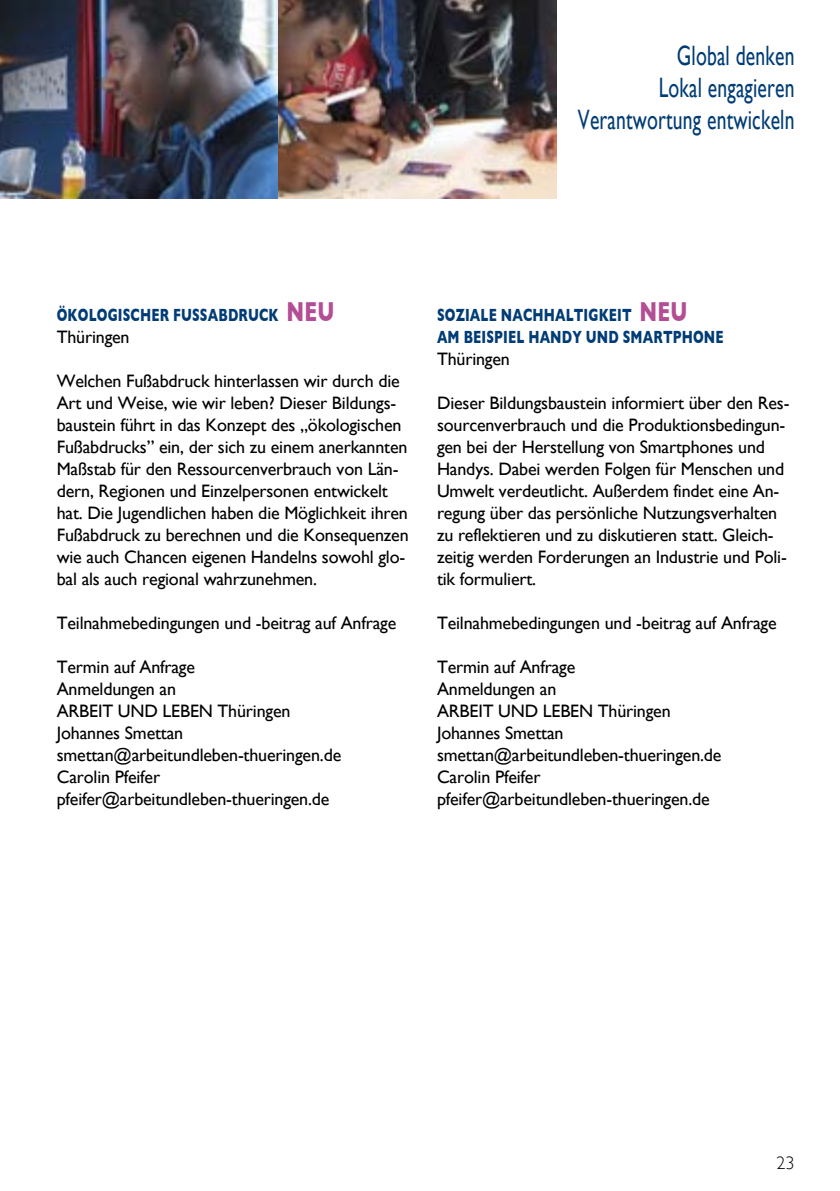
<style>
.page{position:relative;width:840px;height:1191px;background:#fff}
.page>*{position:absolute;margin:0;border:0;box-sizing:border-box;transform-origin:0 0}
.t1{font:28px/32px "Gill Sans";letter-spacing:.01em;color:#003c76;text-align:right;scale:.7 1}
.t2{font:700 28px "Gill Sans";color:#b44e94;scale:.7 1}
.t3{font:18px/22px "Gill Sans";letter-spacing:-.01em;color:#000}
.t4{font:700 18px "Gill Sans";letter-spacing:.01em;color:#003c76;scale:.7 1}
.t5{font:300 18px "Gill Sans";color:#000}
</style>
<div class="page">
<img style="left:0;top:0;width:278px;height:198px">
<img style="left:278px;top:0;width:278px;height:198px">
<h1 class="t1" style="left:577px;top:39px;width:311px">Global denken<br>Lokal engagieren<br>Verantwortung entwickeln</h1>
<p class="t4" style="left:57px;top:304px;width:30px">ÖKOLOGISCHER</p>
<p class="t4" style="left:173px;top:304px;width:65px">FUSSABDRUCK</p>
<h1 class="t2" style="left:286px;top:295px;width:46px">NEU</h1>
<p class="t3" style="left:57px;top:326px;width:74px">Thüringen</p>
<p class="t3" style="left:57px;top:370px;width:353px">Welchen Fußabdruck hinterlassen wir durch die Art und Weise, wie wir leben? Dieser Bildungs&shy;baustein führt in das Konzept des „ökologischen Fußabdrucks” ein, der sich zu einem anerkannten Maßstab für den Ressourcenverbrauch von Län&shy;dern, Regionen und Einzelpersonen entwickelt hat. Die Jugendlichen haben die Möglichkeit ihren Fußabdruck zu berechnen und die Konsequenzen wie auch Chancen eigenen Handelns sowohl glo&shy;bal als auch regional wahrzunehmen.</p>
<p class="t3" style="left:57px;top:612px;width:341px">Teilnahmebedingungen und -beitrag auf Anfrage</p>
<p class="t3" style="left:57px;top:656px;width:286px">Termin auf Anfrage<br>Anmeldungen an<br>ARBEIT UND LEBEN Thüringen<br>Johannes Smettan smettan@arbeitundleben-thueringen.de<br>Carolin Pfeifer pfeifer@arbeitundleben-thueringen.de</p>
<p class="t4" style="left:437px;top:304px;width:25px">SOZIALE</p>
<p class="t4" style="left:500px;top:304px;width:31px">NACHHALTIGKEIT</p>
<h1 class="t2" style="left:639px;top:295px;width:46px">NEU</h1>
<p class="t4" style="left:437px;top:326px;width:63px">AM BEISPIEL</p>
<p class="t4" style="left:528px;top:326px;width:98px">HANDY UND</p>
<p class="t4" style="left:622px;top:326px;width:27px">SMARTPHONE</p>
<p class="t3" style="left:437px;top:348px;width:74px">Thüringen</p>
<p class="t3" style="left:437px;top:392px;width:354px">Dieser Bildungsbaustein informiert über den Res&shy;sourcenverbrauch und die Produktionsbedingun&shy;gen bei der Herstellung von Smartphones und Handys. Dabei werden Folgen für Menschen und Umwelt verdeutlicht. Außerdem findet eine An&shy;regung über das persönliche Nutzungsverhalten zu reflektieren und zu diskutieren statt. Gleich&shy;zeitig werden Forderungen an Industrie und Poli&shy;tik formuliert.</p>
<p class="t3" style="left:437px;top:612px;width:341px">Teilnahmebedingungen und -beitrag auf Anfrage</p>
<p class="t3" style="left:437px;top:656px;width:286px">Termin auf Anfrage<br>Anmeldungen an<br>ARBEIT UND LEBEN Thüringen<br>Johannes Smettan smettan@arbeitundleben-thueringen.de<br>Carolin Pfeifer pfeifer@arbeitundleben-thueringen.de</p>
<p class="t5" style="left:776px;top:1153px;width:20px">23</p>
</div>
